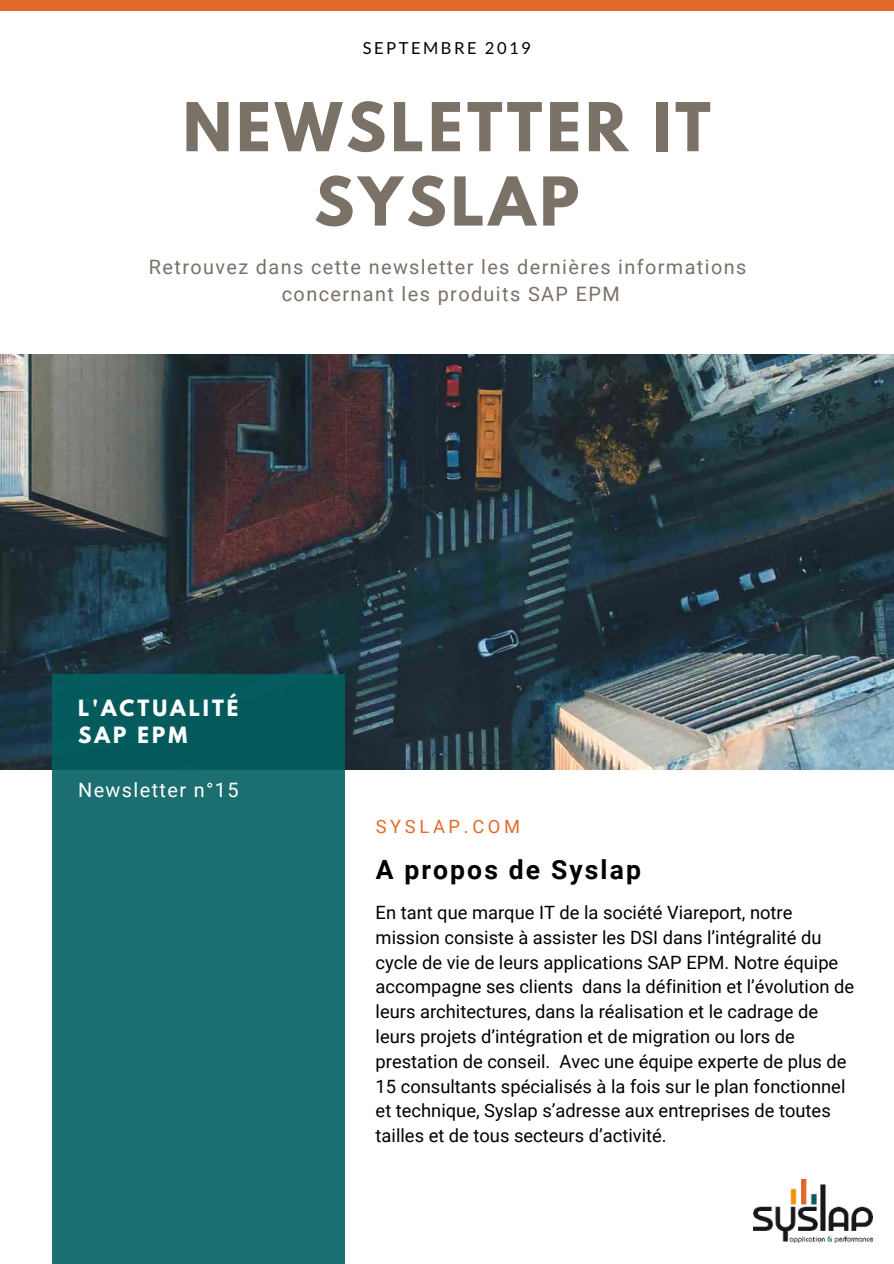
<style>
.page{position:relative;width:894px;height:1264px;background:#fff}
.page>*{position:absolute;margin:0;border:0;box-sizing:border-box;transform-origin:0 0}
.t1{font:700 59.55px/74.2px "League Spartan";letter-spacing:.07em;color:#7a7167;text-align:center}
.t2{font:700 26.55px "Roboto";letter-spacing:.08em;color:#000}
.t3{font:19.8px/27px "Roboto";letter-spacing:.07em;color:#7a7167;text-align:center}
.t4{font:700 19.8px/27px "League Spartan";letter-spacing:.15em;color:#fff}
.t5{font:19.8px "Roboto";letter-spacing:.07em;color:#fff}
.t6{font:18.3px/24.8px "Roboto";color:#000}
.t7{font:18.3px "Roboto";letter-spacing:.2em;color:#e4692a}
.t8{font:16.5px "Lato";letter-spacing:.15em;color:#000}
</style>
<div class="page">
<div style="left:0;top:0;width:893px;height:10px;background:#e4692a"></div>
<img style="left:0;top:354px;width:893px;height:415px">
<div style="left:52px;top:674px;width:293px;height:589px;background:linear-gradient(to bottom,#0e6365,#217475)"></div>
<img style="left:753px;top:1179px;width:118px;height:63px">
<p class="t8" style="left:362px;top:38px;width:169px">SEPTEMBRE 2019</p>
<h1 class="t1" style="left:183px;top:98px;width:529px">NEWSLETTER IT<br>SYSLAP</h1>
<p class="t3" style="left:149px;top:253px;width:598px">Retrouvez dans cette newsletter les dernières informations concernant les produits SAP EPM</p>
<p class="t4" style="left:78px;top:697px;width:162px">L'ACTUALITÉ<br>SAP EPM</p>
<p class="t5" style="left:78px;top:776px;width:162px">Newsletter n°15</p>
<p class="t7" style="left:375px;top:814px;width:146px">SYSLAP.COM</p>
<h2 class="t2" style="left:375px;top:854px;width:266px">A propos de Syslap</h2>
<p class="t6" style="left:375px;top:899px;width:480px">En tant que marque IT de la société Viareport, notre mission consiste à assister les DSI dans l’intégralité du cycle de vie de leurs applications SAP EPM. Notre équipe accompagne ses clients dans la définition et l’évolution de leurs architectures, dans la réalisation et le cadrage de leurs projets d’intégration et de migration ou lors de prestation de conseil. Avec une équipe experte de plus de 15 consultants spécialisés à la fois sur le plan fonctionnel et technique, Syslap s’adresse aux entreprises de toutes tailles et de tous secteurs d’activité.</p>
</div>
